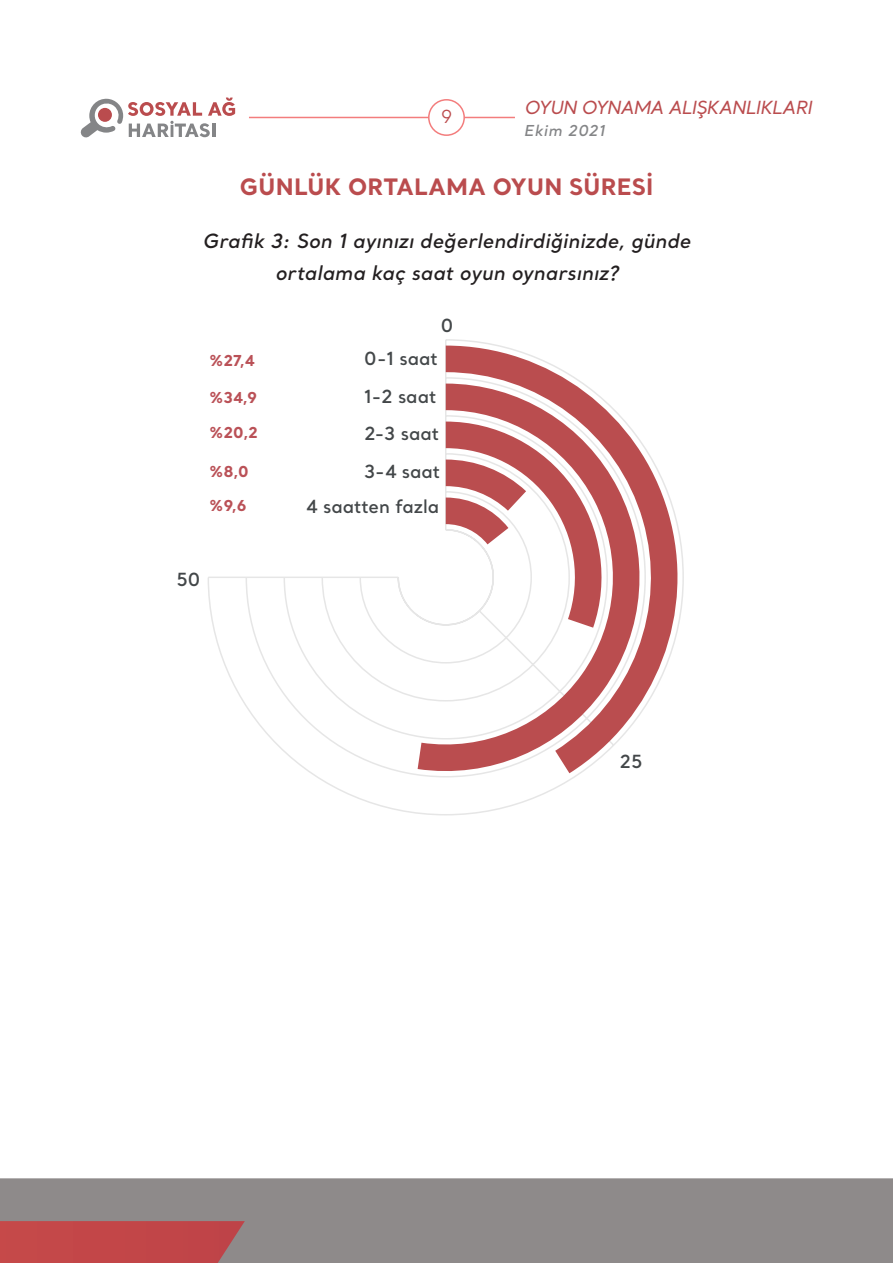
<style>
.page{position:relative;width:893px;height:1263px;background:#fff}
.page>*{position:absolute;margin:0;border:0;box-sizing:border-box;transform-origin:0 0}
.ANA_METIN{font:700 22.5px "Santral";letter-spacing:.01em;color:#ba4c4e}
.ANA_METIN-2{font:italic 600 19.5px "Santral";letter-spacing:.01em;color:#231f20}
.t1{font:600 18px "Santral";color:#434749}
.t2{font:italic 500 18px "Santral";letter-spacing:-.04em;color:#ba4c4e}
.t3{font:18px "Santral";color:#bc4c4e}
.t4{font:700 15px "Santral";color:#ba5157}
.t5{font:italic 600 15px "Santral";letter-spacing:.04em;color:#848587}
</style>
<div class="page">
<div style="left:0;top:1178px;width:893px;height:85px;background:#8e8a8a"></div>
<div style="left:0;top:1221px;width:245px;height:42px;background:#c24648"></div>
<hr style="left:249px;top:117px;width:266px;height:1px;background:#f37d7d">
<div style="left:429px;top:100px;width:35px;height:35px;background:#fff;border-radius:50%"></div>
<div style="left:428px;top:99px;width:37px;height:37px;border:2px solid #f37d7d;border-radius:50%"></div>
<svg style="left:80px;top:98px;width:155px;height:40px"></svg>
<svg style="left:207px;top:339px;width:477px;height:477px"></svg>
<svg style="left:446px;top:346px;width:237px;height:427px"></svg>
<svg style="left:418px;top:384px;width:233px;height:395px"></svg>
<svg style="left:446px;top:422px;width:163px;height:206px"></svg>
<p class="t3" style="left:441px;top:105px;width:13px">9</p>
<p class="t2" style="left:524px;top:96px;width:289px">OYUN OYNAMA ALIŞKANLIKLARI</p>
<p class="t5" style="left:524px;top:121px;width:82px">Ekim 2021</p>
<p class="ANA_METIN" style="left:240px;top:171px;width:415px">GÜNLÜK ORTALAMA OYUN SÜRESİ</p>
<p class="ANA_METIN-2" style="left:203px;top:228px;width:490px">Grafik 3: Son 1 ayınızı değerlendirdiğinizde, günde</p>
<p class="ANA_METIN-2" style="left:275px;top:260px;width:345px">ortalama kaç saat oyun oynarsınız?</p>
<p class="t4" style="left:209px;top:351px;width:47px">%27,4</p>
<p class="t4" style="left:209px;top:387px;width:50px">%34,9</p>
<p class="t4" style="left:209px;top:422px;width:50px">%20,2</p>
<p class="t4" style="left:209px;top:461px;width:41px">%8,0</p>
<p class="t4" style="left:209px;top:495px;width:39px">%9,6</p>
<p class="t1" style="left:176px;top:567px;width:25px">50</p>
<p class="t1" style="left:441px;top:314px;width:14px">0</p>
<p class="t1" style="left:364px;top:347px;width:75px">0-1 saat</p>
<p class="t1" style="left:364px;top:384px;width:74px">1-2 saat</p>
<p class="t1" style="left:364px;top:422px;width:77px">2-3 saat</p>
<p class="t1" style="left:364px;top:459px;width:78px">3-4 saat</p>
<p class="t1" style="left:307px;top:495px;width:134px">4 saatten fazla</p>
<p class="t1" style="left:620px;top:750px;width:25px">25</p>
</div>
